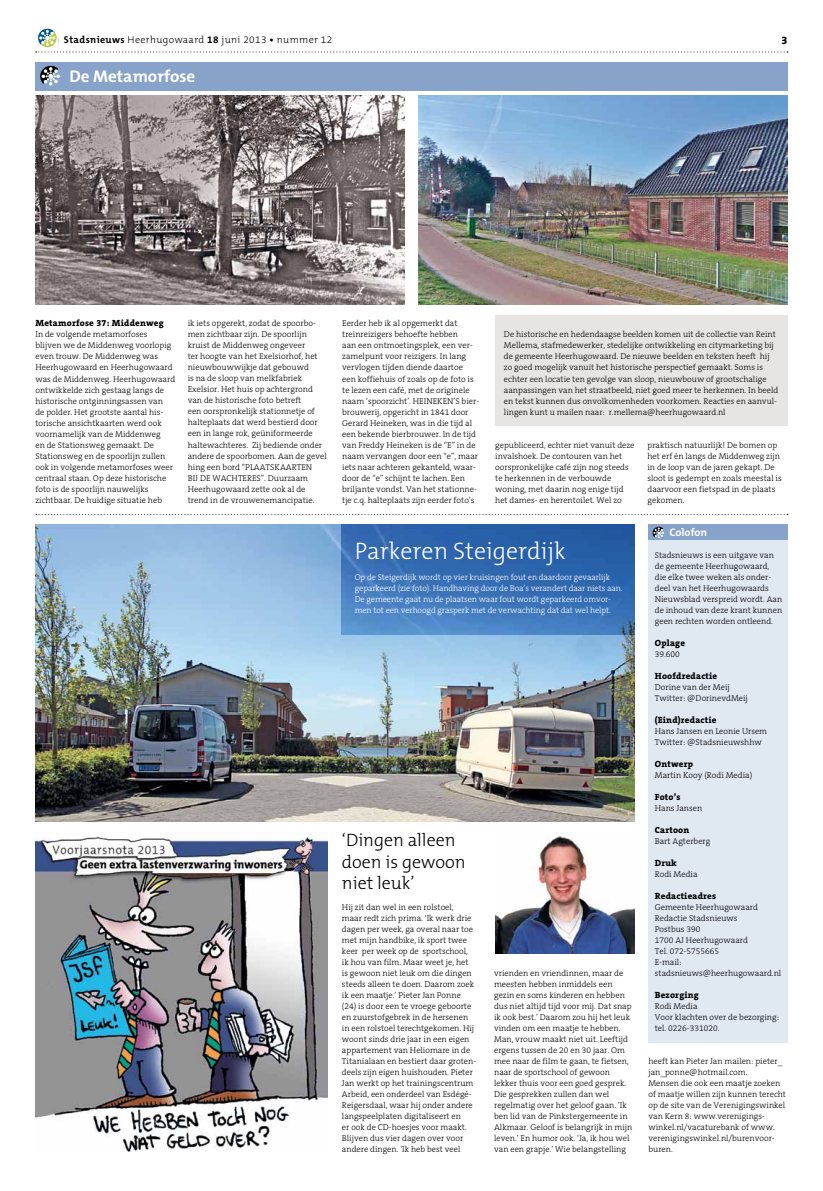
<style>
.page{position:relative;width:823px;height:1191px;background:#fff}
.page>*{position:absolute;margin:0;border:0;box-sizing:border-box;transform-origin:0 0}
.t1{font:300 24px "The Mix B W3";color:#fff}
.t2{font:300 18px/21.6px "The Mix B W3";color:#000}
.t3{font:700 17px "The Mix B W7";color:#fff}
.t4{font:700 11px "The Mix B W7";color:#fff}
.t5{font:800 11px "The Mix B W8";color:#000}
.t6{font:300 10px "The Mix B W3";letter-spacing:.04em;color:#000}
.t7{font:800 9px "The Serif B W8";letter-spacing:.025em;color:#000}
.t8{font:300 8.5px/11px "The Serif B W3";color:#000}
.t9{font:300 8.5px/11px "The Serif B W3";letter-spacing:-.01em;color:#fff}
.s1{font-family:"The Mix B W7";font-weight:700}
</style>
<div class="page">
<img style="left:35px;top:524px;width:599px;height:297px">
<img style="left:342px;top:524px;width:292px;height:110px">
<svg style="left:36px;top:29px;width:751px;height:23px"></svg>
<img style="left:35px;top:832px;width:292px;height:319px">
<svg style="left:36px;top:514px;width:751px;height:1px"></svg>
<div style="left:648px;top:534px;width:139px;height:508px;background:#e0e8f2"></div>
<div style="left:648px;top:524px;width:139px;height:16px;background:#88a3c9"></div>
<svg style="left:652px;top:527px;width:11px;height:11px"></svg>
<div style="left:35px;top:62px;width:752px;height:29px;background:#88a3c9"></div>
<svg style="left:40px;top:66px;width:20px;height:19px"></svg>
<div style="left:495px;top:315px;width:292px;height:110px;background:#e6e5e4"></div>
<img style="left:35px;top:95px;width:369px;height:209px">
<img style="left:418px;top:95px;width:369px;height:209px">
<img style="left:495px;top:835px;width:139px;height:118px">
<p class="t6" style="left:64px;top:33px;width:270px"><span class="s1">Stadsnieuws</span> Heerhugowaard <span class="s1">18</span> juni 2013 <span class="s1">•</span> nummer 12</p>
<p class="t5" style="left:781px;top:33px;width:8px">3</p>
<h3 class="t3" style="left:69px;top:65px;width:127px">De Metamorfose</h3>
<p class="t7" style="left:35px;top:317px;width:130px">Metamorfose 37: Middenweg</p>
<p class="t8" style="left:35px;top:329px;width:141px">In de volgende metamorfoses blijven we de Middenweg voorlopig even trouw. De Middenweg was Heerhugowaard en Heerhugowaard was de Middenweg. Heerhugowaard ontwikkelde zich gestaag langs de historische ontginningsassen van<br>de polder. Het grootste aantal his&shy;torische ansichtkaarten werd ook voornamelijk van de Middenweg<br>en de Stationsweg gemaakt. De Stationsweg en de spoorlijn zullen ook in volgende metamorfoses weer centraal staan. Op deze historische foto is de spoorlijn nauwelijks zichtbaar. De huidige situatie heb</p>
<p class="t8" style="left:188px;top:318px;width:140px">ik iets opgerekt, zodat de spoorbo&shy;men zichtbaar zijn. De spoorlijn kruist de Middenweg ongeveer<br>ter hoogte van het Exelsiorhof, het nieuwbouwwijkje dat gebouwd<br>is na de sloop van melkfabriek<br>Exelsior. Het huis op achtergrond van de historische foto betreft<br>een oorspronkelijk stationnetje of halteplaats dat werd bestierd door een in lange rok, geüniformeerde haltewachteres. Zij bediende onder andere de spoorbomen. Aan de gevel hing een bord “PLAATSKAARTEN<br>BIJ DE WACHTERES”. Duurzaam<br>Heerhugowaard zette ook al de trend in de vrouwenemancipatie.</p>
<p class="t8" style="left:342px;top:318px;width:138px">Eerder heb ik al opgemerkt dat treinreizigers behoefte hebben<br>aan een ontmoetingsplek, een ver&shy;zamelpunt voor reizigers. In lang vervlogen tijden diende daartoe<br>een koffiehuis of zoals op de foto is te lezen een café, met de originele naam ‘spoorzicht’. HEINEKEN’S bier&shy;brouwerij, opgericht in 1841 door Gerard Heineken, was in die tijd al een bekende bierbrouwer. In de tijd van Freddy Heineken is de “E” in de naam vervangen door een “e”, maar iets naar achteren gekanteld, waar&shy;door de “e” schijnt te lachen. Een briljante vondst. Van het stationne&shy;tje c.q. halteplaats zijn eerder foto’s</p>
<p class="t8" style="left:503px;top:329px;width:276px">De historische en hedendaagse beelden komen uit de collectie van Reint Mellema, stafmedewerker, stedelijke ontwikkeling en citymarketing bij de gemeente Heerhugowaard. De nieuwe beelden en teksten heeft hij zo goed mogelijk vanuit het historische perspectief gemaakt. Soms is echter een locatie ten gevolge van sloop, nieuwbouw of grootschalige aanpassingen van het straatbeeld, niet goed meer te herkennen. In beeld en tekst kunnen dus onvolkomenheden voorkomen. Reacties en aanvul&shy;lingen kunt u mailen naar: r.mellema@heerhugowaard.nl</p>
<p class="t8" style="left:495px;top:439px;width:141px">gepubliceerd, echter niet vanuit deze invalshoek. De contouren van het oorspronkelijke café zijn nog steeds te herkennen in de verbouwde woning, met daarin nog enige tijd het dames- en herentoilet. Wel zo</p>
<p class="t8" style="left:647px;top:439px;width:136px">praktisch natuurlijk! De bomen op het erf én langs de Middenweg zijn in de loop van de jaren gekapt. De sloot is gedempt en zoals meestal is daarvoor een fietspad in de plaats gekomen.</p>
<p class="t4" style="left:669px;top:525px;width:39px">Colofon</p>
<h1 class="t1" style="left:354px;top:535px;width:212px">Parkeren Steigerdijk</h1>
<p class="t9" style="left:354px;top:571px;width:269px">Op de Steigerdijk wordt op vier kruisingen fout en daardoor gevaarlijk geparkeerd (zie foto). Handhaving door de Boa’s verandert daar niets aan.<br>De gemeente gaat nu de plaatsen waar fout wordt geparkeerd omvor&shy;men tot een verhoogd grasperk met de verwachting dat dat wel helpt.</p>
<h2 class="t2" style="left:342px;top:829px;width:125px">‘Dingen alleen doen is gewoon niet leuk’</h2>
<p class="t8" style="left:342px;top:901px;width:136px">Hij zit dan wel in een rolstoel,<br>maar redt zich prima. ‘Ik werk drie dagen per week, ga overal naar toe met mijn handbike, ik sport twee keer per week op de sportschool, ik hou van film. Maar weet je, het is gewoon niet leuk om die dingen steeds alleen te doen. Daarom zoek ik een maatje.’ Pieter Jan Ponne (24) is door een te vroege geboorte en zuurstofgebrek in de hersenen in een rolstoel terechtgekomen. Hij woont sinds drie jaar in een eigen appartement van Heliomare in de Titanialaan en bestiert daar groten&shy;deels zijn eigen huishouden. Pieter Jan werkt op het trainingscentrum Arbeid, een onderdeel van Esdégé-Reigersdaal, waar hij onder andere langspeelplaten digitaliseert en<br>er ook de CD-hoesjes voor maakt.<br>Blijven dus vier dagen over voor andere dingen. ‘Ik heb best veel</p>
<p class="t8" style="left:494px;top:967px;width:140px">vrienden en vriendinnen, maar de meesten hebben inmiddels een gezin en soms kinderen en hebben dus niet altijd tijd voor mij. Dat snap ik ook best.’ Daarom zou hij het leuk vinden om een maatje te hebben.<br>Man, vrouw maakt niet uit. Leeftijd ergens tussen de 20 en 30 jaar. Om mee naar de film te gaan, te fietsen, naar de sportschool of gewoon lekker thuis voor een goed gesprek.<br>Die gesprekken zullen dan wel regelmatig over het geloof gaan. ‘Ik ben lid van de Pinkstergemeente in Alkmaar. Geloof is belangrijk in mijn leven.’ En humor ook. ‘Ja, ik hou wel van een grapje.’ Wie belangstelling</p>
<p class="t8" style="left:654px;top:549px;width:129px">Stadsnieuws is een uitgave van de gemeente Heerhugowaard, die elke twee weken als onder&shy;deel van het Heerhugowaards<br>Nieuwsblad verspreid wordt. Aan de inhoud van deze krant kunnen geen rechten worden ontleend.</p>
<p class="t7" style="left:654px;top:636px;width:32px">Oplage</p>
<p class="t8" style="left:654px;top:648px;width:27px">39.600</p>
<p class="t7" style="left:654px;top:669px;width:64px">Hoofdredactie</p>
<p class="t8" style="left:654px;top:681px;width:94px">Dorine van der Meij<br>Twitter: @DorinevdMeij</p>
<p class="t7" style="left:654px;top:713px;width:63px">(Eind)redactie</p>
<p class="t8" style="left:654px;top:725px;width:114px">Hans Jansen en Leonie Ursem<br>Twitter: @Stadsnieuwshhw</p>
<p class="t7" style="left:654px;top:757px;width:40px">Ontwerp</p>
<p class="t8" style="left:654px;top:769px;width:99px">Martin Kooy (Rodi Media)</p>
<p class="t7" style="left:654px;top:790px;width:27px">Foto’s</p>
<p class="t8" style="left:654px;top:802px;width:49px">Hans Jansen</p>
<p class="t7" style="left:654px;top:823px;width:36px">Cartoon</p>
<p class="t8" style="left:654px;top:835px;width:57px">Bart Agterberg</p>
<p class="t7" style="left:654px;top:856px;width:23px">Druk</p>
<p class="t8" style="left:654px;top:868px;width:44px">Rodi Media</p>
<p class="t7" style="left:654px;top:889px;width:63px">Redactieadres</p>
<p class="t8" style="left:654px;top:901px;width:128px">Gemeente Heerhugowaard<br>Redactie Stadsnieuws<br>Postbus 390<br>1700 AJ Heerhugowaard<br>Tel. 072-5755665<br>E-mail: stadsnieuws@heerhugowaard.nl</p>
<p class="t7" style="left:654px;top:988px;width:45px">Bezorging</p>
<p class="t8" style="left:654px;top:1000px;width:126px">Rodi Media<br>Voor klachten over de bezorging: tel. 0226-331020.</p>
<p class="t8" style="left:648px;top:1055px;width:139px">heeft kan Pieter Jan mailen: pieter_ jan_ponne@hotmail.com.<br>Mensen die ook een maatje zoeken of maatje willen zijn kunnen terecht op de site van de Verenigingswinkel van Kern 8: www.verenigings&shy;winkel.nl/vacaturebank of www. verenigingswinkel.nl/burenvoor&shy;buren.</p>
</div>
